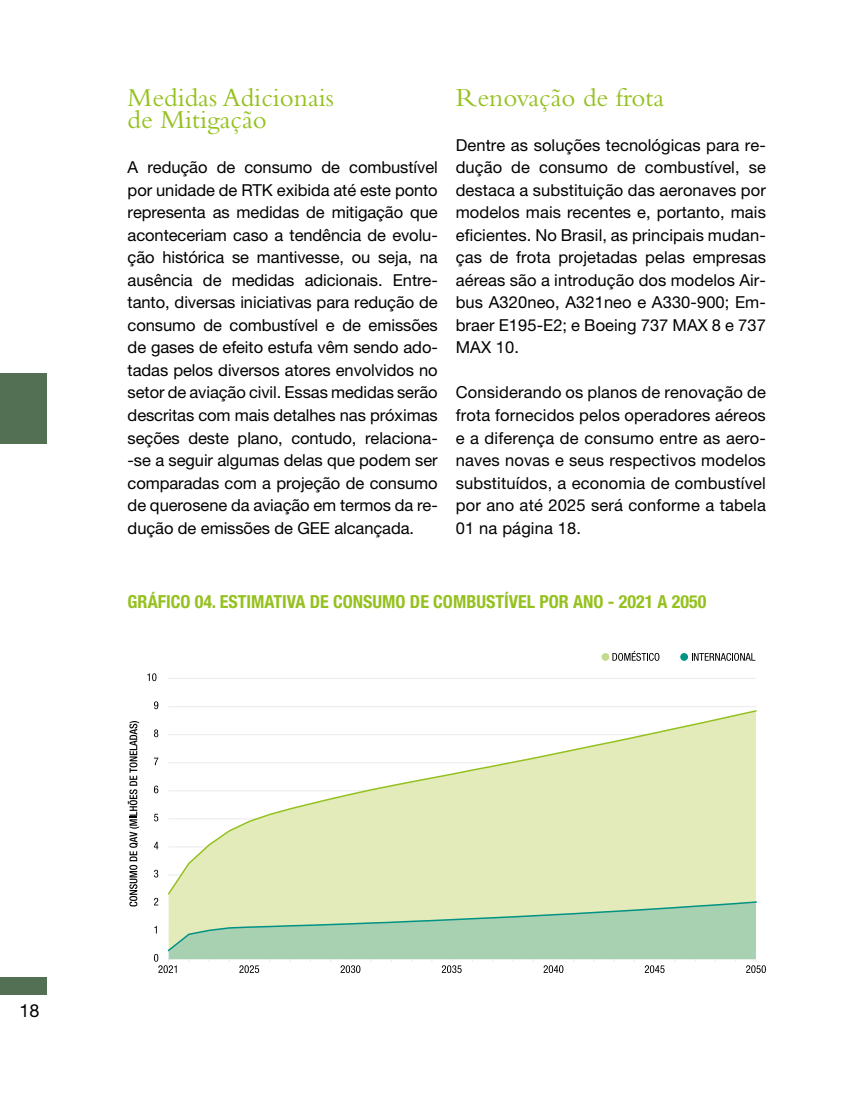
<style>
.page{position:relative;width:851px;height:1106px;background:#fff}
.page>*{position:absolute;margin:0;border:0;box-sizing:border-box;transform-origin:0 0}
.t1{font:27px/22.5px "Bembo";color:#95c11f}
.t2{font:700 condensed 18px "Helvetica Neue LT Pro";color:#95c11f}
.t3{font:18px "Helvetica Neue LT Pro";color:#000}
.t4{font:16.5px/22.5px "Helvetica Neue LT Pro";letter-spacing:.005em;color:#000;text-align:justify}
</style>
<div class="page">
<div style="left:0;top:977px;width:47px;height:17px;background:#547054"></div>
<div style="left:0;top:372px;width:47px;height:71px;background:#547054"></div>
<hr style="left:168px;top:706px;width:587px;height:1px;background:#ededed">
<hr style="left:168px;top:678px;width:587px;height:1px;background:#ededed">
<svg style="left:128px;top:721px;width:11px;height:185px"></svg>
<svg style="left:168px;top:710px;width:589px;height:187px"></svg>
<svg style="left:154px;top:869px;width:4px;height:8px"></svg>
<svg style="left:154px;top:841px;width:4px;height:8px"></svg>
<svg style="left:154px;top:813px;width:4px;height:8px"></svg>
<svg style="left:154px;top:785px;width:4px;height:8px"></svg>
<svg style="left:154px;top:757px;width:4px;height:8px"></svg>
<svg style="left:154px;top:729px;width:4px;height:8px"></svg>
<svg style="left:154px;top:701px;width:4px;height:8px"></svg>
<svg style="left:147px;top:673px;width:9px;height:8px"></svg>
<svg style="left:154px;top:897px;width:611px;height:76px"></svg>
<div style="left:601px;top:653px;width:8px;height:8px;background:#c4da90;border-radius:50%"></div>
<div style="left:680px;top:653px;width:8px;height:8px;background:#009284;border-radius:50%"></div>
<svg style="left:612px;top:651px;width:47px;height:10px"></svg>
<svg style="left:692px;top:653px;width:63px;height:8px"></svg>
<h1 class="t1" style="left:128px;top:86px;width:208px">Medidas Adicionais de Mitigação</h1>
<p class="t4" style="left:128px;top:156px;width:311px">A redução de consumo de combustível por unidade de RTK exibida até este ponto representa as medidas de mitigação que aconteceriam caso a tendência de evolu&shy;ção histórica se mantivesse, ou seja, na ausência de medidas adicionais. Entre&shy;tanto, diversas iniciativas para redução de consumo de combustível e de emissões de gases de efeito estufa vêm sendo ado&shy;tadas pelos diversos atores envolvidos no setor de aviação civil. Essas medidas serão descritas com mais detalhes nas próximas seções deste plano, contudo, relaciona--se a seguir algumas delas que podem ser comparadas com a projeção de consumo de querosene da aviação em termos da re&shy;dução de emissões de GEE alcançada.</p>
<h1 class="t1" style="left:455px;top:86px;width:210px">Renovação de frota</h1>
<p class="t4" style="left:455px;top:133px;width:311px">Dentre as soluções tecnológicas para re&shy;dução de consumo de combustível, se destaca a substituição das aeronaves por modelos mais recentes e, portanto, mais eficientes. No Brasil, as principais mudan&shy;ças de frota projetadas pelas empresas aéreas são a introdução dos modelos Air&shy;bus A320neo, A321neo e A330-900; Em&shy;braer E195-E2; e Boeing 737 MAX 8 e 737<br>MAX 10.</p>
<p class="t4" style="left:455px;top:381px;width:311px">Considerando os planos de renovação de frota fornecidos pelos operadores aéreos e a diferença de consumo entre as aero&shy;naves novas e seus respectivos modelos substituídos, a economia de combustível por ano até 2025 será conforme a tabela 01 na página 18.</p>
<p class="t2" style="left:128px;top:590px;width:580px">GRÁFICO 04. ESTIMATIVA DE CONSUMO DE COMBUSTÍVEL POR ANO - 2021 A 2050</p>
<p class="t3" style="left:20px;top:999px;width:22px">18</p>
</div>
